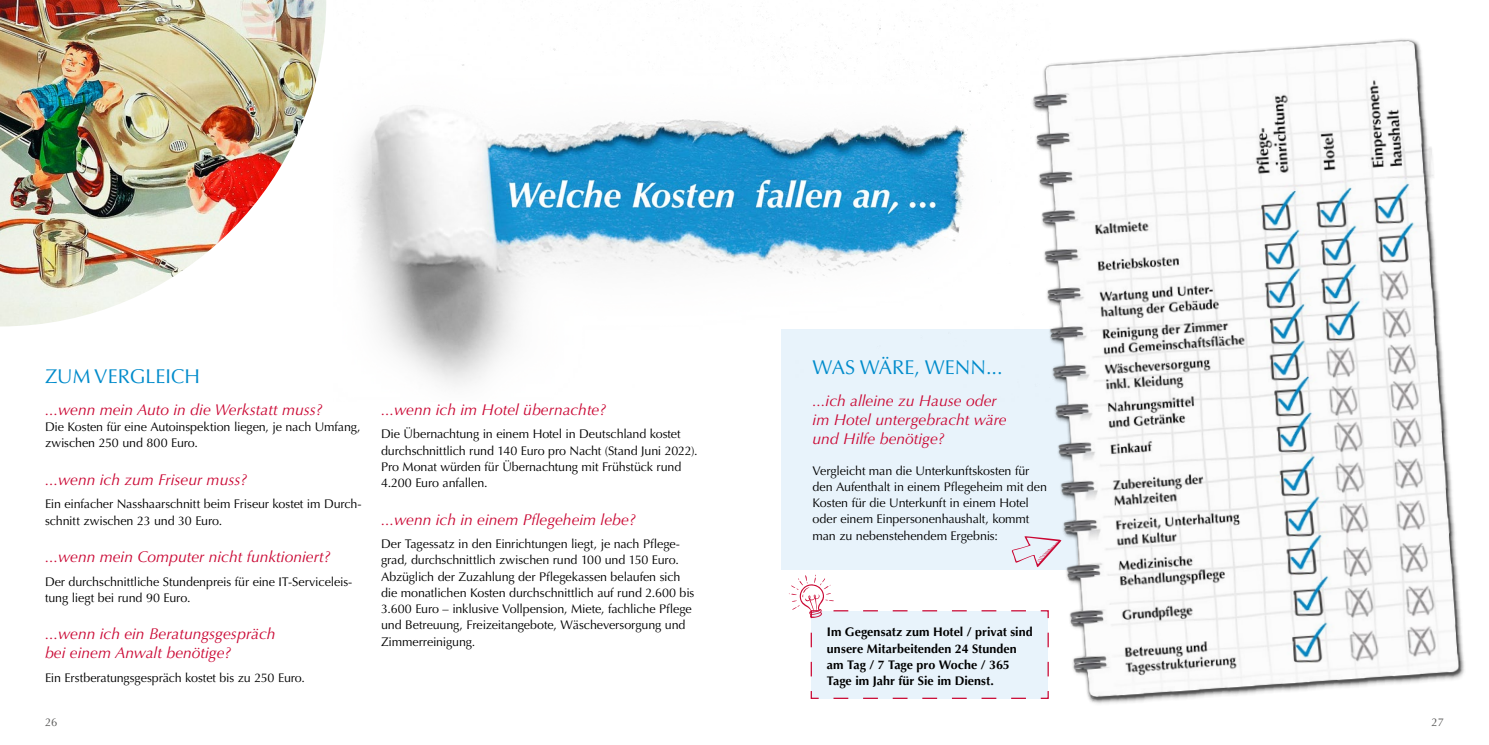
<style>
.page{position:relative;width:1489px;height:745px;background:#fff}
.page>*{position:absolute;margin:0;border:0;box-sizing:border-box;transform-origin:0 0}
.t1{font:20px "Optima LT Pro";color:#008bcb}
.t2{font:italic 15.62px/18.8px "Optima LT Pro";color:#ca0733}
.t3{font:12.5px/16.2px "Optima LT Pro";letter-spacing:-.01em;color:#000}
.t4{font:700 12.5px/16.2px "Optima LT Pro";color:#000}
.t5{font:11.25px "Optima LT Pro";color:#575756}
</style>
<div class="page">
<div style="left:781px;top:329px;width:296px;height:240px;background:#e8f3fb"></div>
<img style="left:1025px;top:39px;width:440px;height:665px">
<img style="left:355px;top:4px;width:695px;height:397px">
<img style="left:0;top:0;width:326px;height:326px">
<svg style="left:789px;top:574px;width:260px;height:125px"></svg>
<svg style="left:1011px;top:536px;width:50px;height:30px"></svg>
<h1 class="t1" style="left:45px;top:363px;width:156px">ZUM VERGLEICH</h1>
<p class="t2" style="left:45px;top:400px;width:279px">...wenn mein Auto in die Werkstatt muss?</p>
<p class="t3" style="left:45px;top:418px;width:317px">Die Kosten für eine Autoinspektion liegen, je nach Umfang, zwischen 250 und 800 Euro.</p>
<p class="t2" style="left:45px;top:470px;width:204px">...wenn ich zum Friseur muss?</p>
<p class="t3" style="left:45px;top:495px;width:318px">Ein einfacher Nasshaarschnitt beim Friseur kostet im Durch&shy;schnitt zwischen 23 und 30 Euro.</p>
<p class="t2" style="left:45px;top:547px;width:287px">...wenn mein Computer nicht funktioniert?</p>
<p class="t3" style="left:45px;top:573px;width:309px">Der durchschnittliche Stundenpreis für eine IT-Serviceleis&shy;tung liegt bei rund 90 Euro.</p>
<p class="t2" style="left:45px;top:624px;width:232px">...wenn ich ein Beratungsgespräch bei einem Anwalt benötige?</p>
<p class="t3" style="left:45px;top:668px;width:261px">Ein Erstberatungsgespräch kostet bis zu 250 Euro.</p>
<p class="t2" style="left:381px;top:400px;width:227px">...wenn ich im Hotel übernachte?</p>
<p class="t3" style="left:381px;top:425px;width:318px">Die Übernachtung in einem Hotel in Deutschland kostet durchschnittlich rund 140 Euro pro Nacht (Stand Juni 2022).<br>Pro Monat würden für Übernachtung mit Frühstück rund 4.200 Euro anfallen.</p>
<p class="t2" style="left:381px;top:509px;width:256px">...wenn ich in einem Pflegeheim lebe?</p>
<p class="t3" style="left:381px;top:535px;width:315px">Der Tagessatz in den Einrichtungen liegt, je nach Pflege&shy;grad, durchschnittlich zwischen rund 100 und 150 Euro.<br>Abzüglich der Zuzahlung der Pflegekassen belaufen sich die monatlichen Kosten durchschnittlich auf rund 2.600 bis 3.600 Euro – inklusive Vollpension, Miete, fachliche Pflege und Betreuung, Freizeitangebote, Wäscheversorgung und Zimmerreinigung.</p>
<h1 class="t1" style="left:812px;top:354px;width:192px">WAS WÄRE, WENN...</h1>
<p class="t2" style="left:812px;top:391px;width:196px">...ich alleine zu Hause oder im Hotel untergebracht wäre und Hilfe benötige?</p>
<p class="t3" style="left:812px;top:462px;width:236px">Vergleicht man die Unterkunftskosten für den Aufenthalt in einem Pflegeheim mit den Kosten für die Unterkunft in einem Hotel oder einem Einpersonenhaushalt, kommt man zu nebenstehendem Ergebnis:</p>
<p class="t4" style="left:826px;top:623px;width:207px">Im Gegensatz zum Hotel / privat sind unsere Mitarbeitenden 24 Stunden am Tag / 7 Tage pro Woche / 365<br>Tage im Jahr für Sie im Dienst.</p>
<p class="t5" style="left:45px;top:714px;width:14px">26</p>
<p class="t5" style="left:1431px;top:714px;width:14px">27</p>
</div>
